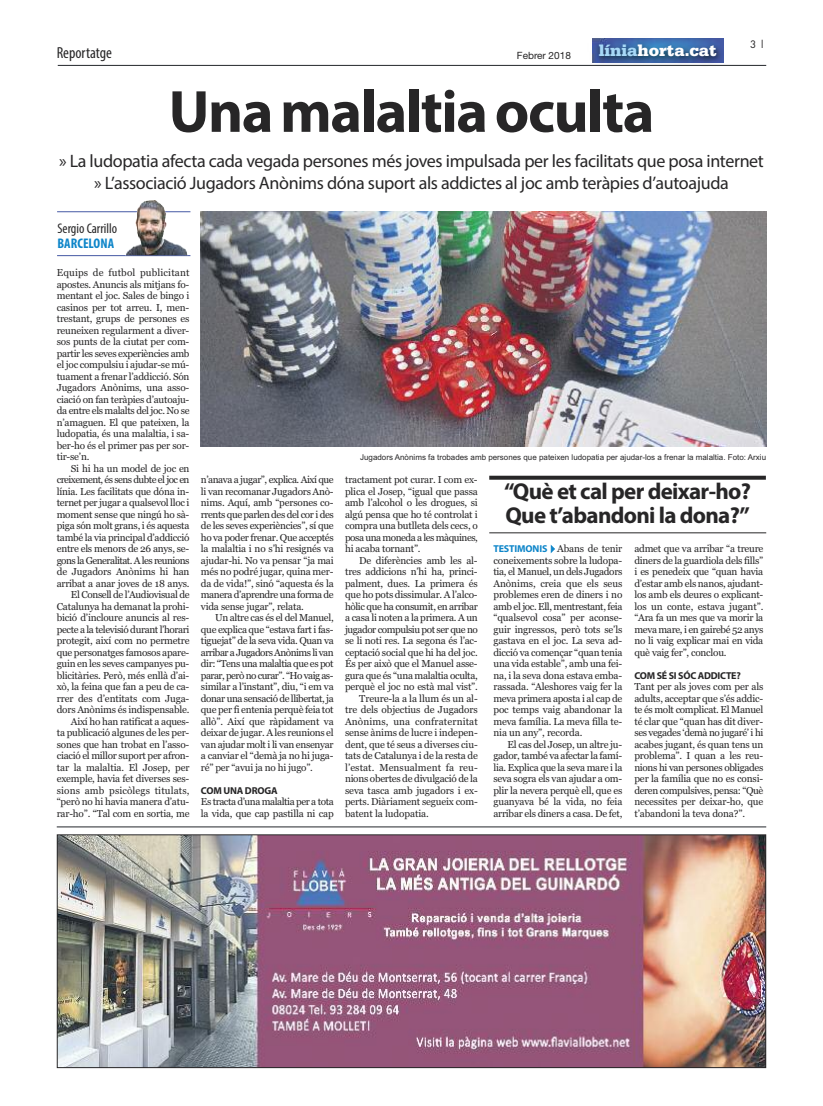
<style>
.page{position:relative;width:823px;height:1106px;background:#fff}
.page>*{position:absolute;margin:0;border:0;box-sizing:border-box;transform-origin:0 0}
.t1{font:700 60px "Myriad Pro";letter-spacing:-.025em;color:#272627}
.t2{font:700 23px/24px "Myriad Pro";letter-spacing:-.03em;color:#272627}
.t3{font:18px/22px "Myriad Pro";letter-spacing:-.02em;color:#272627;text-align:center}
.t4{font:900 17px "Serifa";color:#fff}
.t5{font:condensed 16px "Myriad Pro";color:#272627}
.t6{font:condensed 14px "Myriad Pro";color:#272627}
.t7{font:700 condensed 14px "Myriad Pro";letter-spacing:.005em;color:#0d85c9}
.t8{font:10px/11.5px "Georgia";letter-spacing:-.02em;color:#272627;text-align:justify}
.t9{font:10px/11.5px "Georgia";letter-spacing:-.045em;color:#272627}
.t10{font:700 10px "Myriad Pro";letter-spacing:-.025em;color:#272627}
.t11{font:10px "Georgia";letter-spacing:-.04em;color:#272627}
.t12{font:10px "Georgia";letter-spacing:.01em;color:#272627}
.t13{font:10px "Georgia";letter-spacing:.005em;color:#272627}
.t14{font:10px "Helvetica Neue";color:#272627}
.t15{font:10px "Futura";color:#272627}
.t16{font:8px "Arial";color:#272627}
.s1{color:#a7d8f7}
.s2{font-family:"Myriad Pro";font-weight:700;color:#0d85c9}
.s3{color:#0d85c9}
</style>
<div class="page">
<img style="left:587px;top:38px;width:146px;height:27px">
<img style="left:592px;top:38px;width:131px;height:24px">
<hr style="left:58px;top:65px;width:707px;height:1px;background:#23262b">
<hr style="left:57px;top:826px;width:708px;height:1px;background:#23262b">
<img style="left:59px;top:836px;width:704px;height:230px">
<div style="left:57px;top:834px;width:708px;height:234px;border:1px solid #272627"></div>
<hr style="left:57px;top:211px;width:133px;height:1px;background:#4659a4">
<hr style="left:57px;top:255px;width:133px;height:1px;background:#4659a4">
<img style="left:201px;top:211px;width:564px;height:236px">
<svg style="left:489px;top:476px;width:276px;height:4px"></svg>
<hr style="left:489px;top:532px;width:276px;height:1px;background:#272627">
<img style="left:125px;top:200px;width:62px;height:55px">
<h3 class="t5" style="left:57px;top:47px;width:57px">Reportatge</h3>
<p class="t14" style="left:516px;top:50px;width:55px">Febrer 2018</p>
<h3 class="t4" style="left:598px;top:45px;width:119px"><span class="s1">línia</span>horta.cat</h3>
<p class="t15" style="left:749px;top:40px;width:16px">3 |</p>
<h1 class="t1" style="left:168px;top:89px;width:487px">Unamalaltiaoculta</h1>
<h3 class="t3" style="left:59px;top:151px;width:706px">» La ludopatia afecta cada vegada persones més joves impulsada per les facilitats que posa internet » L’associació Jugadors Anònims dóna suport als addictes al joc amb teràpies d’autoajuda</h3>
<h3 class="t6" style="left:57px;top:223px;width:61px">Sergio Carrillo</h3>
<h3 class="t7" style="left:57px;top:238px;width:58px">BARCELONA</h3>
<p class="t8" style="left:57px;top:267px;width:134px">Equips de futbol publicitant apostes. Anuncis als mitjans fo&shy;mentant el joc. Sales de bingo i casinos per tot arreu. I, men&shy;trestant, grups de persones es reuneixen regularment a diver&shy;sos punts de la ciutat per com&shy;partir les seves experiències amb el joc compulsiu i ajudar-se mú&shy;tuament a frenar l’addicció. Són Jugadors Anònims, una asso&shy;ciació on fan teràpies d’autoaju&shy;da entre els malalts del joc. No se n’amaguen. El que pateixen, la ludopatia, és una malaltia, i sa&shy;ber-ho és el primer pas per sor&shy;tir-se’n.</p>
<p class="t8" style="left:57px;top:462px;width:134px;text-align:right">Si hi ha un model de joc en creixement, és sens dubte el joc en línia. Les facilitats que dóna in&shy;ternet per jugar a qualsevol lloc i moment sense que ningú ho sà&shy;piga són molt grans, i és aquesta també la via principal d’addicció entre els menors de 26 anys, se&shy;gons la Generalitat. A les reunions de Jugadors Anònims hi han arribat a anar joves de 18 anys.<br>El Consell de l’Audiovisual de<br>Catalunya ha demanat la prohi&shy;bició d’incloure anuncis al res&shy;pecte a la televisió durant l’horari protegit, així com no permetre que personatges famosos apare&shy;guin en les seves campanyes pu&shy;blicitàries. Però, més enllà d’ai&shy;xò, la feina que fan a peu de ca&shy;rrer des d’entitats com Juga&shy;dors Anònims és indispensable.<br>Així ho han ratificat a aques-<br>ta publicació algunes de les per&shy;sones que han trobat en l’asso&shy;ciació el millor suport per afron&shy;tar la malaltia. El Josep, per exemple, havia fet diverses ses&shy;sions amb psicòlegs titulats, “però no hi havia manera d’atu&shy;rar-ho”. “Tal com en sortia, me</p>
<p class="t8" style="left:201px;top:474px;width:134px">n’anava a jugar”, explica. Així que li van recomanar Jugadors Anò&shy;nims. Aquí, amb “persones co&shy;rrents que parlen des del cor i des de les seves experiències”, sí que ho va poder frenar. Que acceptés la malaltia i no s’hi resignés va ajudar-hi. No va pensar “ja mai més no podré jugar, quina mer&shy;da de vida!”, sinó “aquesta és la manera d’aprendre una forma de vida sense jugar”, relata.</p>
<p class="t8" style="left:201px;top:612px;width:134px;text-indent:14px">Un altre cas és el del Manuel, que explica que “estava fart i fas&shy;tiguejat” de la seva vida. Quan va arribar a Jugadors Anònims li van dir: “Tens una malaltia que es pot parar, però no curar”. “Ho vaig as&shy;similar a l’instant”, diu, “i em va donar una sensació de llibertat, ja que per fi entenia perquè feia tot allò”. Així que ràpidament va deixar de jugar. A les reunions el van ajudar molt i li van ensenyar a canviar el “demà ja no hi juga&shy;ré” per “avui ja no hi jugo”.</p>
<p class="t10" style="left:201px;top:786px;width:78px">COM UNA DROGA</p>
<p class="t9" style="left:201px;top:796px;width:134px">Es tracta d’una malaltia per a tota la vida, que cap pastilla ni cap</p>
<p class="t16" style="left:360px;top:453px;width:407px">Jugadors Anònims fa trobades amb persones que pateixen ludopatia per ajudar-los a frenar la malaltia. Foto: Arxiu</p>
<p class="t8" style="left:345px;top:474px;width:134px">tractament pot curar. I com ex&shy;plica el Josep, “igual que passa amb l’alcohol o les drogues, si algú pensa que ho té controlat i compra una butlleta dels cecs, o posa una moneda a les màquines, hi acaba tornant”.</p>
<p class="t8" style="left:359px;top:554px;width:120px">De diferències amb les al-</p>
<p class="t8" style="left:345px;top:566px;width:134px">tres addicions n’hi ha, princi-</p>
<p class="t8" style="left:345px;top:577px;width:134px">palment, dues. La primera és</p>
<p class="t8" style="left:345px;top:589px;width:134px">que ho pots dissimular. A l’alco-</p>
<p class="t11" style="left:345px;top:600px;width:134px">hòlic que ha consumit, en arribar</p>
<p class="t8" style="left:345px;top:612px;width:134px">a casa li noten a la primera. A un</p>
<p class="t9" style="left:345px;top:623px;width:134px">jugador compulsiu pot ser que no</p>
<p class="t8" style="left:345px;top:635px;width:134px">se li noti res. La segona és l’ac-</p>
<p class="t8" style="left:345px;top:646px;width:134px">ceptació social que hi ha del joc.</p>
<p class="t8" style="left:345px;top:658px;width:134px">És per això que el Manuel asse-</p>
<p class="t8" style="left:345px;top:669px;width:134px">gura que és “una malaltia oculta,</p>
<p class="t8" style="left:345px;top:681px;width:134px">perquè el joc no està mal vist”.</p>
<p class="t8" style="left:359px;top:692px;width:120px">Treure-la a la llum és un al-</p>
<p class="t8" style="left:345px;top:704px;width:134px">tre dels objectius de Jugadors</p>
<p class="t12" style="left:345px;top:715px;width:134px">Anònims, una confraternitat</p>
<p class="t8" style="left:345px;top:727px;width:134px">sense ànims de lucre i indepen-</p>
<p class="t8" style="left:345px;top:738px;width:134px">dent, que té seus a diverses ciu-</p>
<p class="t8" style="left:345px;top:750px;width:134px">tats de Catalunya i de la resta de</p>
<p class="t13" style="left:345px;top:761px;width:134px">l’estat. Mensualment fa reu-</p>
<p class="t8" style="left:345px;top:773px;width:134px">nions obertes de divulgació de la</p>
<p class="t8" style="left:345px;top:784px;width:134px">seva tasca amb jugadors i ex-</p>
<p class="t8" style="left:345px;top:796px;width:134px">perts. Diàriament segueix com-</p>
<p class="t8" style="left:345px;top:807px;width:85px">batent la ludopatia.</p>
<h2 class="t2" style="left:504px;top:481px;width:248px">“Què et cal per deixar-ho?<br>Que t’abandoni la dona?”</h2>
<p class="t8" style="left:493px;top:543px;width:130px"><span class="s2">TESTIMONIS</span><span class="s3">✔</span>Abans de tenir coneixements sobre la ludopa&shy;tia, el Manuel, un dels Jugadors Anònims, creia que els seus problemes eren de diners i no amb el joc. Ell, mentrestant, feia “qualsevol cosa” per aconse&shy;guir ingressos, però tots se’ls gastava en el joc. La seva ad&shy;dicció va començar “quan tenia una vida estable”, amb una fei&shy;na, i la seva dona estava emba&shy;rassada. “Aleshores vaig fer la meva primera aposta i al cap de poc temps vaig abandonar la meva família. La meva filla te&shy;nia un any”, recorda.</p>
<p class="t8" style="left:493px;top:738px;width:130px;text-indent:14px">El cas del Josep, un altre ju&shy;gador, també va afectar la famí&shy;lia. Explica que la seva mare i la seva sogra els van ajudar a om&shy;plir la nevera perquè ell, que es guanyava bé la vida, no feia arribar els diners a casa. De fet,</p>
<p class="t8" style="left:634px;top:543px;width:130px">admet que va arribar “a treure diners de la guardiola dels fills” i es penedeix que “quan havia d’estar amb els nanos, ajudant&shy;los amb els deures o explicant&shy;los un conte, estava jugant”. “Ara fa un mes que va morir la meva mare, i en gairebé 52 anys no li vaig explicar mai en vida què vaig fer”, conclou.</p>
<p class="t10" style="left:634px;top:671px;width:108px">COM SÉ SI SÓC ADDICTE?</p>
<p class="t8" style="left:634px;top:681px;width:130px">Tant per als joves com per als adults, acceptar que s’és addic&shy;te és molt complicat. El Manuel té clar que “quan has dit diver&shy;ses vegades ‘demà no jugaré’ i hi acabes jugant, és quan tens un problema”. I quan a les reu&shy;nions hi van persones obligades per la família que no es consi&shy;deren compulsives, pensa: “Què necessites per deixar-ho, que t’abandoni la teva dona?”.</p>
</div>
